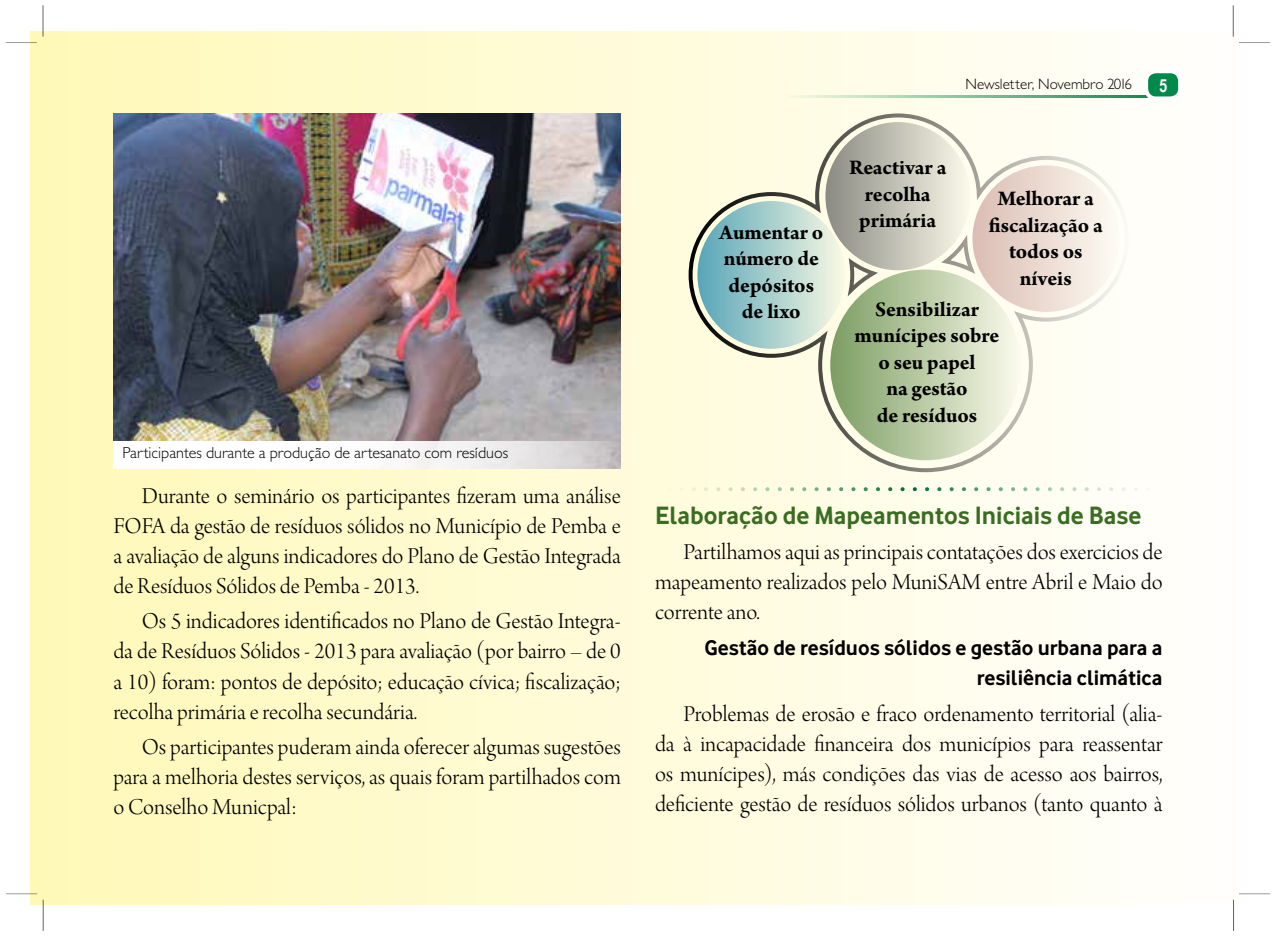
<style>
.page{position:relative;width:1276px;height:936px;background:#fff}
.page>*{position:absolute;margin:0;border:0;box-sizing:border-box;transform-origin:0 0}
.t1{font:700 26px "Vodafone Rg";color:#396d21}
.t2{font:24px/30px "Arno Pro Light Display";color:#000;text-align:justify}
.t3{font:700 22px/26.4px "Arno Pro";letter-spacing:-.005em;color:#000;text-align:center}
.t4{font:700 22px/30px "Vodafone Rg";color:#000;text-align:right}
.t5{font:700 18px "Arial Narrow";color:#fff}
.t6{font:16px "Classical Sans Light DTC";color:#000}
.t7{font:15px "Classical Sans Light DTC";color:#000}
</style>
<div class="page">
<div style="left:30px;top:31px;width:1216px;height:873px;background:linear-gradient(to right,#fff9b8,#fffefe)"></div>
<hr style="left:43px;top:5px;width:1px;height:32px;background:#000">
<hr style="left:1233px;top:5px;width:1px;height:32px;background:#000">
<hr style="left:6px;top:42px;width:31px;height:1px;background:#000">
<hr style="left:1239px;top:42px;width:31px;height:1px;background:#000">
<hr style="left:1239px;top:893px;width:31px;height:1px;background:#000">
<hr style="left:1233px;top:899px;width:1px;height:31px;background:#000">
<hr style="left:43px;top:899px;width:1px;height:31px;background:#000">
<hr style="left:6px;top:893px;width:31px;height:1px;background:#000">
<hr style="left:785px;top:95px;width:378px;height:2px;background:#00894b">
<div style="left:1146px;top:71px;width:34px;height:27px;background:#00894b;border-radius:10px"></div>
<div style="left:1144px;top:69px;width:38px;height:31px;border:4px solid #fff;border-radius:10px"></div>
<img style="left:113px;top:113px;width:508px;height:328px">
<svg style="left:113px;top:441px;width:508px;height:27px"></svg>
<svg style="left:686px;top:111px;width:445px;height:363px"></svg>
<svg style="left:669px;top:487px;width:489px;height:4px"></svg>
<p class="t6" style="left:123px;top:443px;width:387px">Participantes durante a produção de artesanato com resíduos</p>
<p class="t2" style="left:113px;top:482px;width:509px;text-indent:28px">Durante o seminário os participantes fizeram uma análise FOFA da gestão de resíduos sólidos no Município de Pemba e a avaliação de alguns indicadores do Plano de Gestão Integrada de Resíduos Sólidos de Pemba - 2013.</p>
<p class="t2" style="left:113px;top:608px;width:509px;text-indent:28px">Os 5 indicadores identificados no Plano de Gestão Integra&shy;da de Resíduos Sólidos - 2013 para avaliação (por bairro – de 0 a 10) foram: pontos de depósito; educação cívica; fiscalização; recolha primária e recolha secundária.</p>
<p class="t2" style="left:113px;top:733px;width:509px;text-indent:28px">Os participantes puderam ainda oferecer algumas sugestões para a melhoria destes serviços, as quais foram partilhados com o Conselho Municpal:</p>
<p class="t7" style="left:965px;top:76px;width:168px">Newsletter, Novembro 2016</p>
<p class="t5" style="left:1159px;top:72px;width:10px">5</p>
<p class="t3" style="left:719px;top:220px;width:106px">Aumentar o número de depósitos de lixo</p>
<p class="t3" style="left:849px;top:156px;width:99px">Reactivar a recolha primária</p>
<p class="t3" style="left:988px;top:187px;width:116px">Melhorar a fiscalização a todos os níveis</p>
<p class="t3" style="left:854px;top:297px;width:146px">Sensibilizar munícipes sobre o seu papel<br>na gestão<br>de resíduos</p>
<p class="t1" style="left:655px;top:499px;width:488px">Elaboração de Mapeamentos Iniciais de Base</p>
<p class="t2" style="left:655px;top:538px;width:509px;text-indent:28px">Partilhamos aqui as principais contatações dos exercicios de mapeamento realizados pelo MuniSAM entre Abril e Maio do corrente ano.</p>
<p class="t4" style="left:704px;top:632px;width:459px">Gestão de resíduos sólidos e gestão urbana para a resiliência climática</p>
<p class="t2" style="left:655px;top:700px;width:509px;text-indent:28px">Problemas de erosão e fraco ordenamento territorial (alia&shy;da à incapacidade financeira dos municípios para reassentar os munícipes), más condições das vias de acesso aos bairros, deficiente gestão de resíduos sólidos urbanos (tanto quanto à</p>
</div>
